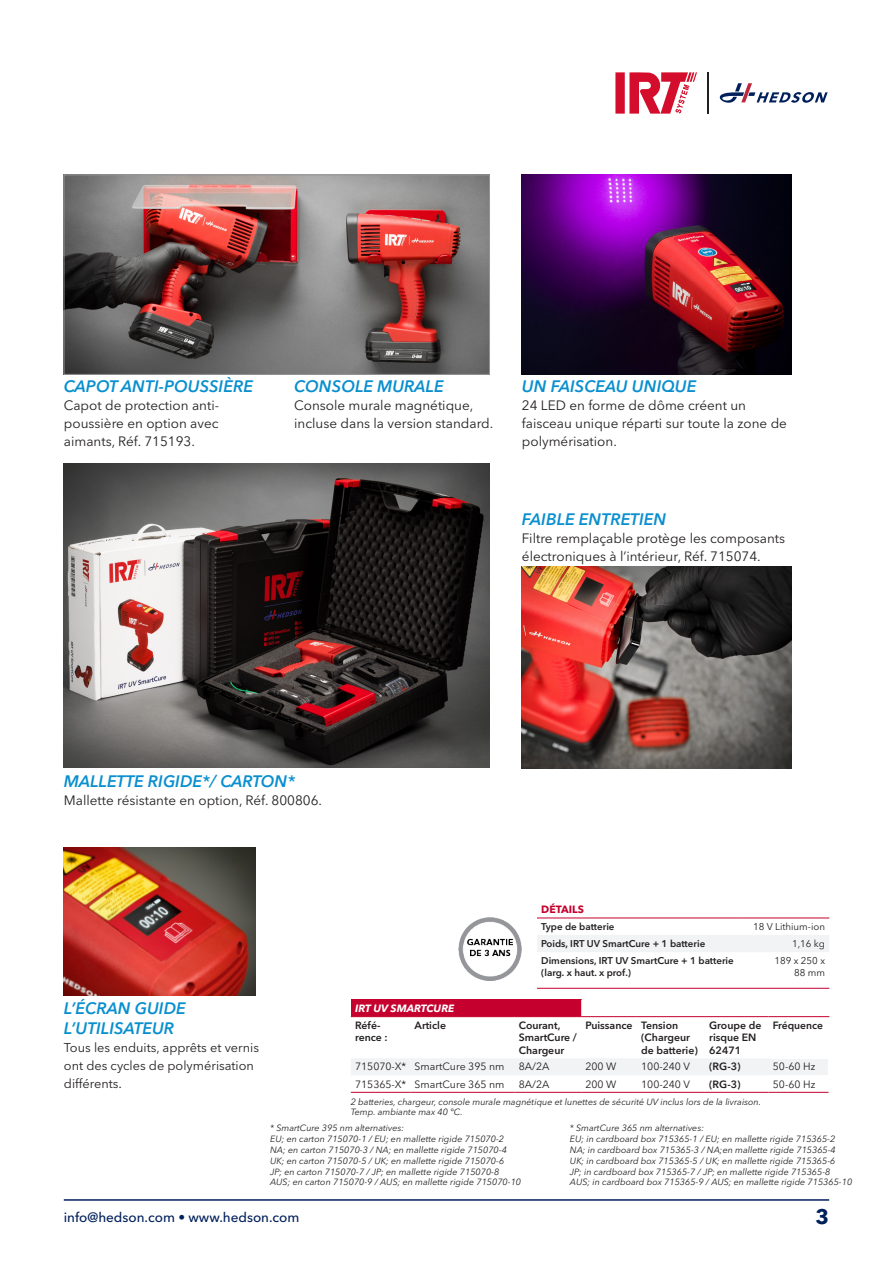
<style>
.page{position:relative;width:893px;height:1263px;background:#fff}
.page>*{position:absolute;margin:0;border:0;box-sizing:border-box;transform-origin:0 0}
.t1{font:700 21px "Avenir Next LT Pro";color:#00205b}
.t2{font:italic 600 16.5px/19.8px "Avenir Next LT Pro";color:#098fcf}
.t3{font:13.5px/18px "Avenir Next LT Pro";color:#231f20}
.t4{font:500 13.5px "Avenir Next LT Pro";color:#00205b}
.t5{font:12.75px/18px "Avenir Next LT Pro";color:#231f20}
.t6{font:600 10.5px/12.6px "Avenir Next LT Pro";color:#231f20}
.t7{font:10.5px "Avenir Next LT Pro";color:#231f20}
.t8{font:italic 700 10.5px "Avenir Next LT Pro";color:#fff}
.t9{font:700 10.5px "Avenir Next LT Pro";color:#c5002e}
.t10{font:600 9.75px/11.7px "Avenir Next LT Pro";color:#231f20}
.t11{font:9.75px/11.7px "Avenir Next LT Pro";color:#231f20;text-align:right}
.t12{font:italic 9px/10.8px "Avenir Next LT Pro";color:#231f20}
.s1{font-size:13.5px}
</style>
<div class="page">
<hr style="left:708px;top:72px;width:1px;height:42px;background:#231f20">
<svg style="left:707px;top:83px;width:121px;height:29px"></svg>
<div style="left:615px;top:72px;width:10px;height:42px;background:#d30d2b"></div>
<svg style="left:629px;top:72px;width:68px;height:42px"></svg>
<hr style="left:64px;top:1199px;width:765px;height:2px;background:#00205b">
<svg style="left:537px;top:918px;width:292px;height:70px"></svg>
<hr style="left:537px;top:988px;width:203px;height:1px;background:#c5002e">
<hr style="left:740px;top:988px;width:89px;height:1px;background:#c5002e">
<hr style="left:537px;top:917px;width:203px;height:1px;background:#c5002e">
<hr style="left:740px;top:917px;width:89px;height:1px;background:#c5002e">
<hr style="left:351px;top:1092px;width:59px;height:1px;background:#c5002e">
<hr style="left:410px;top:1092px;width:105px;height:1px;background:#c5002e">
<hr style="left:515px;top:1092px;width:66px;height:1px;background:#c5002e">
<hr style="left:581px;top:1092px;width:56px;height:1px;background:#c5002e">
<hr style="left:637px;top:1092px;width:68px;height:1px;background:#c5002e">
<hr style="left:705px;top:1092px;width:63px;height:1px;background:#c5002e">
<hr style="left:768px;top:1092px;width:61px;height:1px;background:#c5002e">
<svg style="left:351px;top:1000px;width:478px;height:92px"></svg>
<hr style="left:768px;top:1016px;width:61px;height:1px;background:#c5002e">
<img style="left:64px;top:463px;width:426px;height:305px">
<img style="left:64px;top:847px;width:191px;height:149px">
<img style="left:66px;top:177px;width:422px;height:196px">
<div style="left:64px;top:175px;width:426px;height:200px;border:1px solid #939598"></div>
<img style="left:522px;top:567px;width:270px;height:202px">
<img style="left:522px;top:175px;width:270px;height:200px">
<img style="left:458px;top:917px;width:64px;height:63px">
<p class="t2" style="left:64px;top:377px;width:191px">CAPOT ANTI-POUSSIÈRE</p>
<p class="t3" style="left:64px;top:397px;width:157px;text-align:justify">Capot de protection anti&shy;poussière en option avec aimants, Réf. 715193.</p>
<p class="t2" style="left:294px;top:377px;width:151px">CONSOLE MURALE</p>
<p class="t3" style="left:294px;top:397px;width:201px">Console murale magnétique, incluse dans la version standard.</p>
<p class="t2" style="left:522px;top:377px;width:176px">UN FAISCEAU UNIQUE</p>
<p class="t3" style="left:522px;top:397px;width:267px">24 LED en forme de dôme créent un faisceau unique réparti sur toute la zone de polymérisation.</p>
<p class="t2" style="left:522px;top:509px;width:146px">FAIBLE ENTRETIEN</p>
<p class="t3" style="left:522px;top:529px;width:265px">Filtre remplaçable protège les composants électroniques à l’intérieur, Réf. 715074.</p>
<p class="t2" style="left:64px;top:771px;width:233px">MALLETTE RIGIDE*/ CARTON*</p>
<p class="t3" style="left:64px;top:791px;width:260px">Mallette résistante en option, Réf. 800806.</p>
<p class="t9" style="left:541px;top:903px;width:44px">DÉTAILS</p>
<p class="t10" style="left:541px;top:921px;width:75px">Type de batterie</p>
<p class="t11" style="left:753px;top:921px;width:73px">18 V Lithium-ion</p>
<p class="t10" style="left:541px;top:938px;width:166px">Poids, IRT UV SmartCure + 1 batterie</p>
<p class="t11" style="left:792px;top:938px;width:35px">1,16 kg</p>
<p class="t10" style="left:541px;top:954px;width:194px">Dimensions, IRT UV SmartCure + 1 batterie (larg. x haut. x prof.)</p>
<p class="t11" style="left:774px;top:954px;width:52px">189 x 250 x<br>88 mm</p>
<p class="t2" style="left:64px;top:998px;width:123px">L’ÉCRAN GUIDE<br>L’UTILISATEUR</p>
<p class="t5" style="left:64px;top:1038px;width:197px">Tous les enduits, apprêts et vernis ont des cycles de polymérisation différents<span class="s1">.</span></p>
<p class="t8" style="left:355px;top:1002px;width:101px">IRT UV SMARTCURE</p>
<p class="t6" style="left:355px;top:1019px;width:34px">Réfé&shy;rence :</p>
<p class="t6" style="left:415px;top:1019px;width:33px">Article</p>
<p class="t6" style="left:519px;top:1019px;width:60px">Courant,<br>SmartCure /<br>Chargeur</p>
<p class="t6" style="left:585px;top:1019px;width:49px">Puissance</p>
<p class="t6" style="left:641px;top:1019px;width:39px">Tension</p>
<p class="t6" style="left:641px;top:1031px;width:58px">(Chargeur de batterie)</p>
<p class="t6" style="left:709px;top:1019px;width:54px">Groupe de risque EN<br>62471</p>
<p class="t6" style="left:773px;top:1019px;width:52px">Fréquence</p>
<p class="t7" style="left:355px;top:1060px;width:53px">715070-X*</p>
<p class="t7" style="left:415px;top:1060px;width:91px">SmartCure 395 nm</p>
<p class="t7" style="left:519px;top:1060px;width:32px">8A/2A</p>
<p class="t7" style="left:585px;top:1060px;width:32px">200 W</p>
<p class="t7" style="left:641px;top:1060px;width:50px">100-240 V</p>
<p class="t6" style="left:709px;top:1060px;width:33px">(RG-3)</p>
<p class="t7" style="left:773px;top:1060px;width:44px">50-60 Hz</p>
<p class="t7" style="left:355px;top:1077px;width:53px">715365-X*</p>
<p class="t7" style="left:415px;top:1077px;width:91px">SmartCure 365 nm</p>
<p class="t7" style="left:519px;top:1077px;width:32px">8A/2A</p>
<p class="t7" style="left:585px;top:1077px;width:32px">200 W</p>
<p class="t7" style="left:641px;top:1077px;width:50px">100-240 V</p>
<p class="t6" style="left:709px;top:1077px;width:33px">(RG-3)</p>
<p class="t7" style="left:773px;top:1077px;width:44px">50-60 Hz</p>
<p class="t12" style="left:351px;top:1096px;width:412px">2 batteries, chargeur, console murale magnétique et lunettes de sécurité UV inclus lors de la livraison.<br>Temp. ambiante max 40 °C.</p>
<p class="t12" style="left:570px;top:1123px;width:136px">* SmartCure 365 nm alternatives:</p>
<p class="t12" style="left:570px;top:1134px;width:267px">EU; in cardboard box 715365-1 / EU; en mallette rigide 715365-2</p>
<p class="t12" style="left:570px;top:1144px;width:267px">NA; in cardboard box 715365-3 / NA;en mallette rigide 715365-4</p>
<p class="t12" style="left:570px;top:1155px;width:267px">UK; in cardboard box 715365-5 / UK; en mallette rigide 715365-6</p>
<p class="t12" style="left:570px;top:1166px;width:262px">JP; in cardboard box 715365-7 / JP; en mallette rigide 715365-8</p>
<p class="t12" style="left:570px;top:1177px;width:284px">AUS; in cardboard box 715365-9 / AUS; en mallette rigide 715365-10</p>
<p class="t12" style="left:270px;top:1123px;width:136px">* SmartCure 395 nm alternatives:</p>
<p class="t12" style="left:270px;top:1134px;width:235px">EU; en carton 715070-1 / EU; en mallette rigide 715070-2</p>
<p class="t12" style="left:270px;top:1144px;width:238px">NA; en carton 715070-3 / NA; en mallette rigide 715070-4</p>
<p class="t12" style="left:270px;top:1155px;width:236px">UK; en carton 715070-5 / UK; en mallette rigide 715070-6</p>
<p class="t12" style="left:270px;top:1166px;width:231px">JP; en carton 715070-7 / JP; en mallette rigide 715070-8</p>
<p class="t12" style="left:270px;top:1177px;width:252px">AUS; en carton 715070-9 / AUS; en mallette rigide 715070-10</p>
<h3 class="t4" style="left:64px;top:1209px;width:237px">info@hedson.com • www.hedson.com</h3>
<h1 class="t1" style="left:816px;top:1204px;width:15px">3</h1>
</div>
